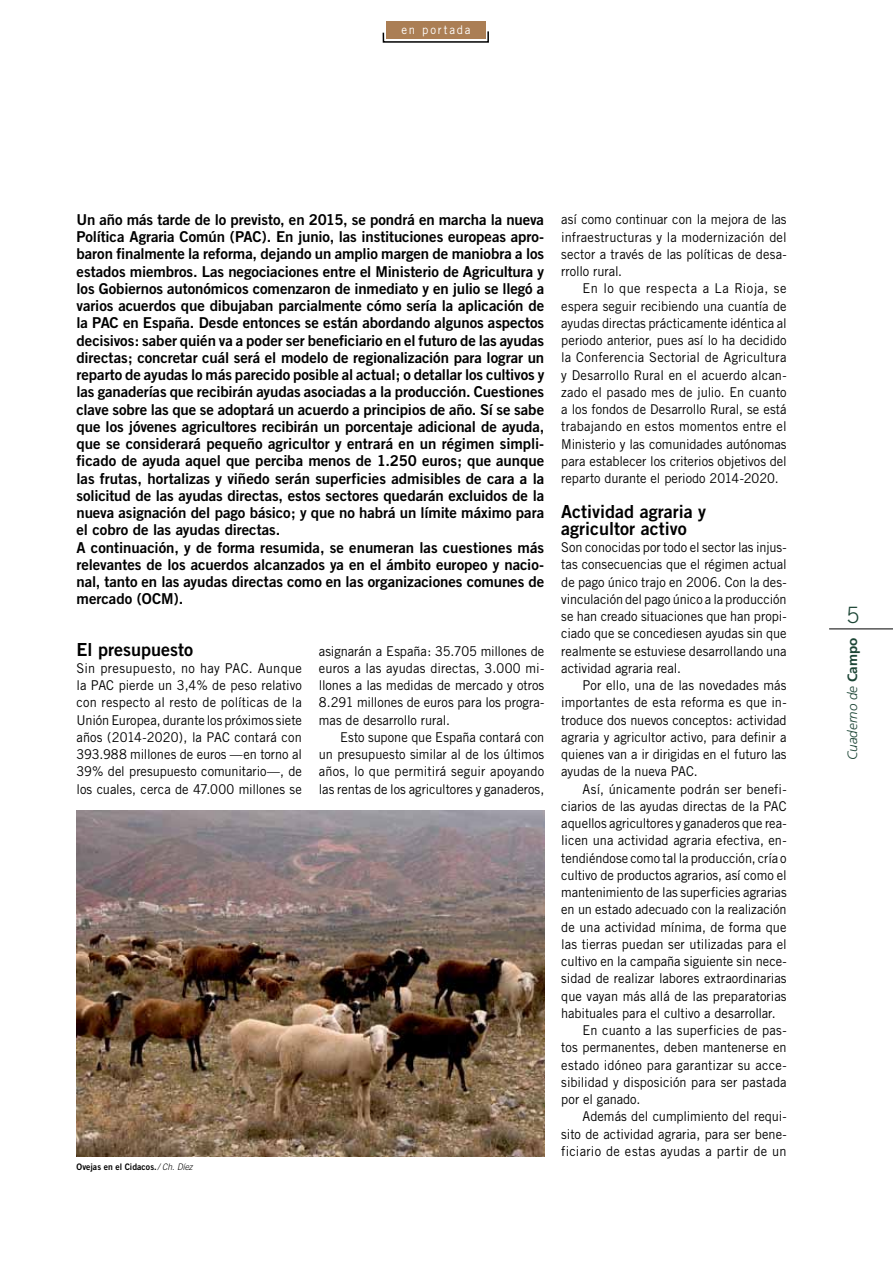
<style>
.page{position:relative;width:893px;height:1263px;background:#fff}
.page>*{position:absolute;margin:0;border:0;box-sizing:border-box;transform-origin:0 0}
.t1{font:300 22.5px "Trade Gothic";color:#1c4535}
.t2{font:18px/17.2px "Trade Gothic Bold Two";color:#000}
.t3{font:15px/17.2px "Trade Gothic Bold Two";letter-spacing:-.005em;color:#000}
.t4{font:13.5px/17.2px "Trade Gothic";color:#000;text-align:justify;scale:.95 1}
.t5{font:13.5px "Trade Gothic";letter-spacing:.02em;color:#000;scale:.95 1}
.t6{font:13.5px "Trade Gothic";letter-spacing:.025em;color:#000;scale:.95 1}
.t7{font:italic 300 13.5px "Frutiger";color:#1c4535}
.t8{font:12px "Trade Gothic";letter-spacing:.155em;color:#fff;scale:.95 1}
.t9{font:9px "Trade Gothic Bold Two";letter-spacing:.01em;color:#000;scale:.95 1}
.s1{font-family:"Trade Gothic";font-weight:300;font-style:italic}
.s2{font-weight:700;font-style:normal}
</style>
<div class="page">
<hr style="left:829px;top:628px;width:64px;height:1px;background:#000">
<svg style="left:382px;top:30px;width:107px;height:13px"></svg>
<div style="left:386px;top:21px;width:99px;height:18px;background:#ab7e54"></div>
<img style="left:77px;top:810px;width:467px;height:347px">
<p class="t8" style="left:401px;top:23px;width:74px">en portada</p>
<p class="t3" style="left:77px;top:211px;width:469px">Un año más tarde de lo previsto, en 2015, se pondrá en marcha la nueva Política Agraria Común (PAC). En junio, las instituciones europeas apro&shy;baron finalmente la reforma, dejando un amplio margen de maniobra a los estados miembros. Las negociaciones entre el Ministerio de Agricultura y los Gobiernos autonómicos comenzaron de inmediato y en julio se llegó a varios acuerdos que dibujaban parcialmente cómo sería la aplicación de la PAC en España. Desde entonces se están abordando algunos aspectos decisivos: saber quién va a poder ser beneficiario en el futuro de las ayudas directas; concretar cuál será el modelo de regionalización para lograr un reparto de ayudas lo más parecido posible al actual; o detallar los cultivos y las ganaderías que recibirán ayudas asociadas a la producción. Cuestiones clave sobre las que se adoptará un acuerdo a principios de año. Sí se sabe que los jóvenes agricultores recibirán un porcentaje adicional de ayuda, que se considerará pequeño agricultor y entrará en un régimen simpli&shy;ficado de ayuda aquel que perciba menos de 1.250 euros; que aunque las frutas, hortalizas y viñedo serán superficies admisibles de cara a la solicitud de las ayudas directas, estos sectores quedarán excluidos de la nueva asignación del pago básico; y que no habrá un límite máximo para el cobro de las ayudas directas.<br>A continuación, y de forma resumida, se enumeran las cuestiones más relevantes de los acuerdos alcanzados ya en el ámbito europeo y nacio&shy;nal, tanto en las ayudas directas como en las organizaciones comunes de mercado (OCM).</p>
<h2 class="t2" style="left:77px;top:640px;width:118px">El presupuesto</h2>
<p class="t4" style="left:77px;top:659px;width:239px">Sin presupuesto, no hay PAC. Aunque la PAC pierde un 3,4% de peso relativo con respecto al resto de políticas de la U nión Europea, durante los próximos siete años (2014-2020), la PAC contará con 393.988 millones de euros —en torno al 39% del presupuesto comunitario—, de los cuales, cerca de 47.000 millones se</p>
<p class="t4" style="left:319px;top:642px;width:239px">asignarán a España: 35.705 millones de euros a las ayudas directas, 3.000 mi&shy;llones a las medidas de mercado y otros 8.291 millones de euros para los progra&shy;mas de desarrollo rural.</p>
<p class="t4" style="left:319px;top:728px;width:239px;text-indent:21px">Esto supone que España contará con un presupuesto similar al de los últimos años, lo que permitirá seguir apoyando las rentas de los agricultores y ganaderos,</p>
<p class="t9" style="left:77px;top:1161px;width:124px">Ovejas en el Cidacos.<span class="s1">/ Ch. Díez</span></p>
<p class="t4" style="left:561px;top:211px;width:239px">así como continuar con la mejora de las infraestructuras y la modernización del sector a través de las políticas de desa&shy;rrollo rural.</p>
<p class="t4" style="left:561px;top:280px;width:239px;text-indent:21px">En lo que respecta a La Rioja, se espera seguir recibiendo una cuantía de ayudas directas prácticamente idéntica al periodo anterior, pues así lo ha decidido la Conferencia Sectorial de Agricultura y Desarrollo Rural en el acuerdo alcan&shy;zado el pasado mes de julio. En cuanto a los fondos de Desarrollo Rural, se está trabajando en estos momentos entre el Ministerio y las comunidades autónomas para establecer los criterios objetivos del reparto durante el periodo 2014-2020.</p>
<h2 class="t2" style="left:561px;top:502px;width:146px">Actividad agraria y agricultor activo</h2>
<p class="t4" style="left:561px;top:538px;width:239px">Son conocidas por todo el sector las injus&shy;tas consecuencias que el régimen actual de pago único trajo en 2006. Con la des&shy;vinculación del pago único a la producción se han creado situaciones que han propi&shy;ciado que se concediesen ayudas sin que realmente se estuviese desarrollando una actividad agraria real.</p>
<p class="t4" style="left:561px;top:676px;width:239px;text-indent:21px">Por ello, una de las novedades más importantes de esta reforma es que in&shy;troduce dos nuevos conceptos: actividad agraria y agricultor activo, para definir a quienes van a ir dirigidas en el futuro las ayudas de la nueva PAC.</p>
<p class="t4" style="left:583px;top:780px;width:216px">Así, únicamente podrán ser benefi-</p>
<p class="t4" style="left:561px;top:797px;width:239px">ciarios de las ayudas directas de la PAC</p>
<p class="t4" style="left:561px;top:814px;width:239px">aquellos agricultores y ganaderos que rea-</p>
<p class="t4" style="left:561px;top:832px;width:239px">licen una actividad agraria efectiva, en-</p>
<p class="t4" style="left:561px;top:849px;width:239px">tendiéndose como tal la producción, cría o</p>
<p class="t4" style="left:561px;top:866px;width:239px">cultivo de productos agrarios, así como el</p>
<p class="t4" style="left:561px;top:883px;width:239px">mantenimiento de las superficies agrarias</p>
<p class="t4" style="left:561px;top:901px;width:239px">en un estado adecuado con la realización</p>
<p class="t4" style="left:561px;top:918px;width:239px">de una actividad mínima, de forma que</p>
<p class="t4" style="left:561px;top:935px;width:239px">las tierras puedan ser utilizadas para el</p>
<p class="t4" style="left:561px;top:952px;width:239px">cultivo en la campaña siguiente sin nece-</p>
<p class="t4" style="left:561px;top:970px;width:239px">sidad de realizar labores extraordinarias</p>
<p class="t4" style="left:561px;top:987px;width:239px">que vayan más allá de las preparatorias</p>
<p class="t4" style="left:561px;top:1004px;width:227px">habituales para el cultivo a desarrollar.</p>
<p class="t4" style="left:583px;top:1021px;width:216px">En cuanto a las superficies de pas-</p>
<p class="t4" style="left:561px;top:1039px;width:239px">tos permanentes, deben mantenerse en</p>
<p class="t5" style="left:561px;top:1057px;width:239px">estado idóneo para garantizar su acce-</p>
<p class="t4" style="left:561px;top:1073px;width:239px">sibilidad y disposición para ser pastada</p>
<p class="t4" style="left:561px;top:1091px;width:85px">por el ganado.</p>
<p class="t4" style="left:583px;top:1108px;width:216px">Además del cumplimiento del requi-</p>
<p class="t4" style="left:561px;top:1125px;width:239px">sito de actividad agraria, para ser bene-</p>
<p class="t6" style="left:561px;top:1143px;width:239px">ficiario de estas ayudas a partir de un</p>
<h1 class="t1" style="left:847px;top:601px;width:14px">5</h1>
<p class="t7" style="left:845px;top:760px;width:124px;rotate:-90deg">Cuaderno de <span class="s2">Campo</span></p>
</div>
